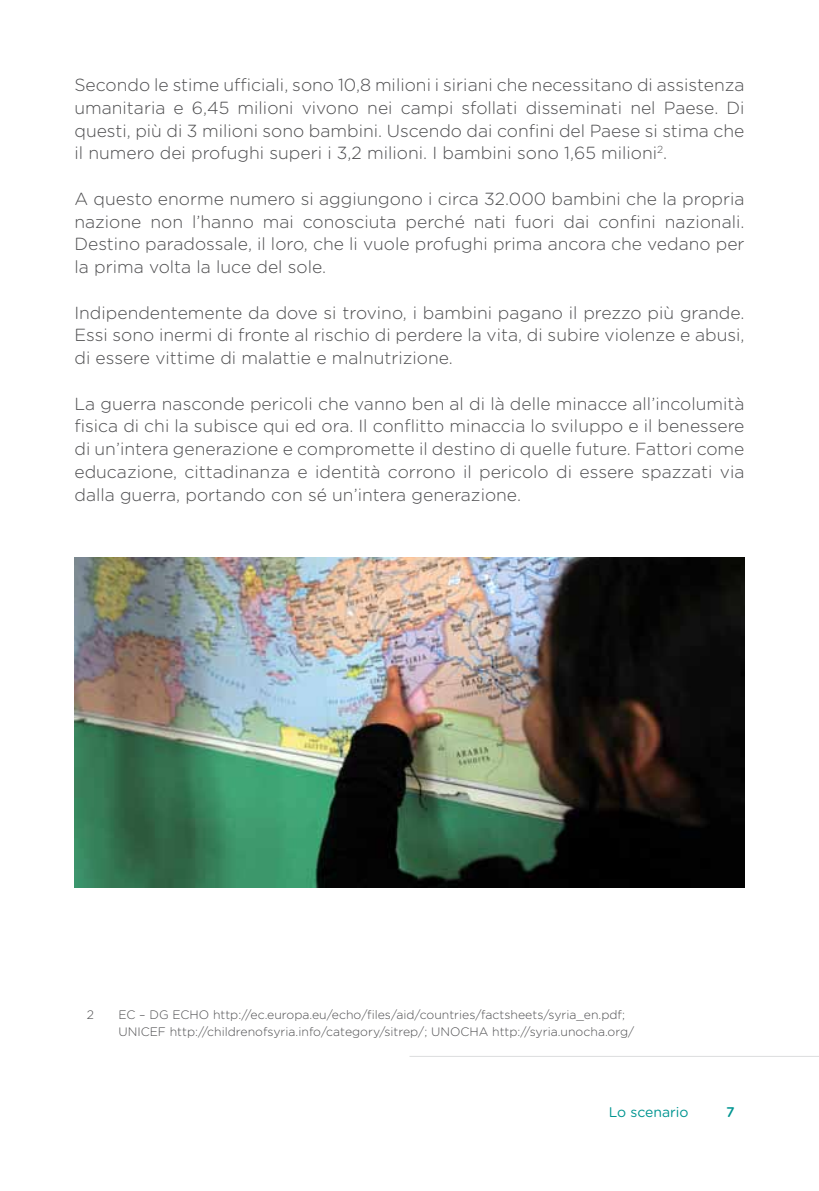
<style>
.page{position:relative;width:819px;height:1191px;background:#fff}
.page>*{position:absolute;margin:0;border:0;box-sizing:border-box;transform-origin:0 0}
.t1{font:300 17.5px/22.8px "Gotham Rounded";color:#4d4d4f;text-align:justify}
.t2{font:14px "Gotham Rounded";color:#009591}
.t3{font:500 14px "Gotham Rounded";color:#009591}
.t4{font:300 12.25px/17.5px "Gotham Rounded";color:#4d4d4f}
</style>
<div class="page">
<hr style="left:409px;top:1056px;width:410px;height:1px;background:#dcddde">
<img style="left:74px;top:557px;width:670px;height:330px">
<p class="t1" style="left:74px;top:73px;width:671px">Secondo le stime ufficiali, sono 10,8 milioni i siriani che necessitano di assistenza umanitaria e 6,45 milioni vivono nei campi sfollati disseminati nel Paese. Di questi, più di 3 milioni sono bambini. Uscendo dai confini del Paese si stima che il numero dei profughi superi i 3,2 milioni. I bambini sono 1,65 milioni<sup>2</sup>.</p>
<p class="t1" style="left:74px;top:186px;width:671px">A questo enorme numero si aggiungono i circa 32.000 bambini che la propria nazione non l’hanno mai conosciuta perché nati fuori dai confini nazionali.<br>Destino paradossale, il loro, che li vuole profughi prima ancora che vedano per la prima volta la luce del sole.</p>
<p class="t1" style="left:74px;top:300px;width:671px">Indipendentemente da dove si trovino, i bambini pagano il prezzo più grande.<br>Essi sono inermi di fronte al rischio di perdere la vita, di subire violenze e abusi, di essere vittime di malattie e malnutrizione.</p>
<p class="t1" style="left:74px;top:391px;width:671px">La guerra nasconde pericoli che vanno ben al di là delle minacce all’incolumità fisica di chi la subisce qui ed ora. Il conflitto minaccia lo sviluppo e il benessere di un’intera generazione e compromette il destino di quelle future. Fattori come educazione, cittadinanza e identità corrono il pericolo di essere spazzati via dalla guerra, portando con sé un’intera generazione.</p>
<p class="t4" style="left:87px;top:1005px;width:9px">2</p>
<p class="t4" style="left:118px;top:1005px;width:517px">EC – DG ECHO http://ec.europa.eu/echo/files/aid/countries/factsheets/syria_en.pdf;<br>UNICEF http://childrenofsyria.info/category/sitrep/; UNOCHA http://syria.unocha.org/</p>
<p class="t2" style="left:608px;top:1102px;width:81px">Lo scenario</p>
<p class="t3" style="left:726px;top:1101px;width:10px">7</p>
</div>
